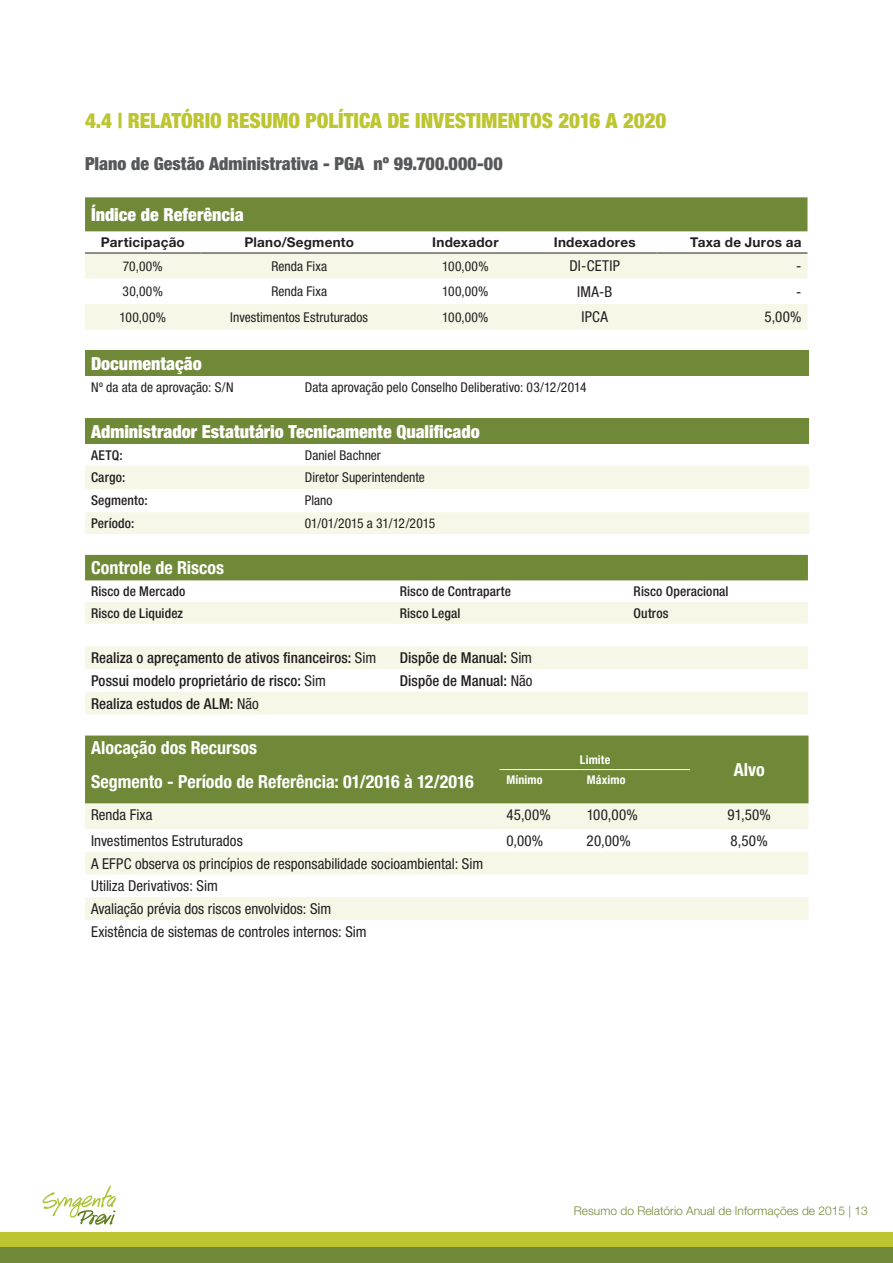
<style>
.page{position:relative;width:893px;height:1263px;background:#fff}
.page>*{position:absolute;margin:0;border:0;box-sizing:border-box;transform-origin:0 0}
.t1{font:900 condensed 21px "Helvetica Neue LT Std";color:#bdc531}
.t2{font:700 condensed 18px "Helvetica Neue LT Std";color:#fff}
.t3{font:900 condensed 18px "Helvetica Neue LT Std";color:#fff}
.t4{font:900 condensed 18px "Helvetica Neue LT Std";color:#57585a}
.t5{font:condensed 15px/22.6px "Helvetica Neue LT Std";color:#231f20}
.t6{font:500 condensed 15px "Helvetica Neue LT Std";letter-spacing:.005em;color:#231f20}
.t7{font:condensed 13.5px "Helvetica Neue LT Std";letter-spacing:.005em;color:#231f20}
.t8{font:500 condensed 13.5px "Helvetica Neue LT Std";letter-spacing:.01em;color:#231f20}
.t9{font:700 13.5px "Helvetica Neue LT Std";letter-spacing:.02em;color:#231f20}
.t10{font:300 12px "Helvetica Neue LT Std";color:#708938}
.t11{font:700 condensed 12px "Helvetica Neue LT Std";letter-spacing:.015em;color:#fff}
.s1{font-weight:400}
</style>
<div class="page">
<div style="left:0;top:1247px;width:893px;height:16px;background:#708938"></div>
<div style="left:0;top:1232px;width:893px;height:15px;background:#bdc531"></div>
<svg style="left:43px;top:1185px;width:73px;height:40px"></svg>
<div style="left:85px;top:197px;width:722px;height:34px;background:#708938"></div>
<svg style="left:85px;top:254px;width:722px;height:76px;fill:#f6f7e7"></svg>
<hr style="left:85px;top:253px;width:116px;height:1px;background:#231f20">
<hr style="left:201px;top:253px;width:197px;height:1px;background:#231f20">
<hr style="left:398px;top:253px;width:135px;height:1px;background:#231f20">
<hr style="left:533px;top:253px;width:124px;height:1px;background:#231f20">
<hr style="left:657px;top:253px;width:150px;height:1px;background:#231f20">
<div style="left:85px;top:351px;width:724px;height:25px;background:#708938"></div>
<div style="left:85px;top:419px;width:724px;height:25px;background:#708938"></div>
<svg style="left:85px;top:466px;width:724px;height:68px;fill:#f6f7e7"></svg>
<div style="left:85px;top:555px;width:723px;height:25px;background:#708938"></div>
<svg style="left:85px;top:602px;width:723px;height:112px;fill:#f6f7e7"></svg>
<div style="left:85px;top:735px;width:723px;height:68px;background:#708938"></div>
<svg style="left:85px;top:803px;width:723px;height:117px;fill:#f6f7e7"></svg>
<hr style="left:500px;top:769px;width:81px;height:1px;background:#fff">
<hr style="left:581px;top:769px;width:109px;height:1px;background:#fff">
<h1 class="t1" style="left:85px;top:107px;width:583px">4.4 | RELATÓRIO RESUMO POLÍTICA DE INVESTIMENTOS 2016 A 2020</h1>
<p class="t4" style="left:85px;top:153px;width:419px">Plano de Gestão Administrativa - PGA nº 99.700.000-00</p>
<p class="t3" style="left:91px;top:203px;width:154px">Índice de Referência</p>
<p class="t9" style="left:101px;top:234px;width:86px">Participação</p>
<p class="t9" style="left:244px;top:234px;width:111px">Plano/Segmento</p>
<p class="t9" style="left:432px;top:234px;width:68px">Indexador</p>
<p class="t9" style="left:554px;top:234px;width:83px">Indexadores</p>
<p class="t9" style="left:690px;top:234px;width:113px">Taxa de Juros aa</p>
<p class="t7" style="left:123px;top:258px;width:42px">70,00%</p>
<p class="t7" style="left:271px;top:258px;width:57px">Renda Fixa</p>
<p class="t7" style="left:442px;top:258px;width:48px">100,00%</p>
<p class="t5" style="left:569px;top:254px;width:52px">DI-CETIP</p>
<p class="t5" style="left:796px;top:254px;width:7px">-</p>
<p class="t7" style="left:123px;top:283px;width:42px">30,00%</p>
<p class="t7" style="left:271px;top:283px;width:57px">Renda Fixa</p>
<p class="t7" style="left:442px;top:283px;width:48px">100,00%</p>
<p class="t5" style="left:577px;top:280px;width:37px">IMA-B</p>
<p class="t5" style="left:796px;top:280px;width:7px">-</p>
<p class="t7" style="left:120px;top:309px;width:48px">100,00%</p>
<p class="t7" style="left:230px;top:309px;width:139px">Investimentos Estruturados</p>
<p class="t7" style="left:442px;top:309px;width:48px">100,00%</p>
<p class="t5" style="left:581px;top:305px;width:28px">IPCA</p>
<p class="t5" style="left:764px;top:305px;width:39px">5,00%</p>
<p class="t3" style="left:91px;top:352px;width:112px">Documentação</p>
<p class="t7" style="left:91px;top:379px;width:144px">Nº da ata de aprovação: S/N</p>
<p class="t7" style="left:305px;top:379px;width:283px">Data aprovação pelo Conselho Deliberativo: 03/12/2014</p>
<p class="t3" style="left:91px;top:420px;width:390px">Administrador Estatutário Tecnicamente Qualificado</p>
<p class="t8" style="left:91px;top:447px;width:33px">AETQ:</p>
<p class="t7" style="left:305px;top:447px;width:78px">Daniel Bachner</p>
<p class="t8" style="left:91px;top:469px;width:36px">Cargo:</p>
<p class="t7" style="left:305px;top:469px;width:122px">Diretor Superintendente</p>
<p class="t8" style="left:91px;top:492px;width:58px">Segmento:</p>
<p class="t7" style="left:305px;top:492px;width:29px">Plano</p>
<p class="t8" style="left:91px;top:515px;width:45px">Período:</p>
<p class="t7" style="left:305px;top:515px;width:132px">01/01/2015 a 31/12/2015</p>
<p class="t2" style="left:91px;top:557px;width:135px">Controle de Riscos</p>
<p class="t8" style="left:91px;top:583px;width:96px">Risco de Mercado</p>
<p class="t8" style="left:400px;top:583px;width:113px">Risco de Contraparte</p>
<p class="t8" style="left:634px;top:583px;width:96px">Risco Operacional</p>
<p class="t8" style="left:91px;top:605px;width:94px">Risco de Liquidez</p>
<p class="t8" style="left:400px;top:605px;width:62px">Risco Legal</p>
<p class="t8" style="left:634px;top:605px;width:36px">Outros</p>
<p class="t6" style="left:91px;top:649px;width:287px">Realiza o apreçamento de ativos financeiros: <span class="s1">Sim</span></p>
<p class="t6" style="left:400px;top:649px;width:134px">Dispõe de Manual: <span class="s1">Sim</span></p>
<p class="t6" style="left:91px;top:671px;width:236px">Possui modelo proprietário de risco: <span class="s1">Sim</span></p>
<p class="t6" style="left:400px;top:671px;width:134px">Dispõe de Manual: <span class="s1">Não</span></p>
<p class="t6" style="left:91px;top:694px;width:169px">Realiza estudos de ALM: <span class="s1">Não</span></p>
<p class="t2" style="left:91px;top:737px;width:168px">Alocação dos Recursos</p>
<p class="t11" style="left:580px;top:752px;width:32px">Limite</p>
<p class="t2" style="left:734px;top:759px;width:32px">Alvo</p>
<p class="t2" style="left:91px;top:771px;width:384px">Segmento - Período de Referência: 01/2016 à 12/2016</p>
<p class="t11" style="left:506px;top:773px;width:38px">Mínimo</p>
<p class="t11" style="left:587px;top:773px;width:40px">Máximo</p>
<p class="t5" style="left:91px;top:803px;width:63px">Renda Fixa</p>
<p class="t5" style="left:506px;top:803px;width:46px">45,00%</p>
<p class="t5" style="left:587px;top:803px;width:53px">100,00%</p>
<p class="t5" style="left:727px;top:803px;width:45px">91,50%</p>
<p class="t5" style="left:91px;top:829px;width:153px">Investimentos Estruturados</p>
<p class="t5" style="left:506px;top:829px;width:38px">0,00%</p>
<p class="t5" style="left:587px;top:829px;width:46px">20,00%</p>
<p class="t5" style="left:731px;top:829px;width:39px">8,50%</p>
<p class="t5" style="left:91px;top:852px;width:394px">A EFPC observa os princípios de responsabilidade socioambiental: Sim Utiliza Derivativos: Sim<br>Avaliação prévia dos riscos envolvidos: Sim<br>Existência de sistemas de controles internos: Sim</p>
<p class="t10" style="left:574px;top:1204px;width:295px">Resumo do Relatório Anual de Informações de 2015 | 13</p>
</div>
